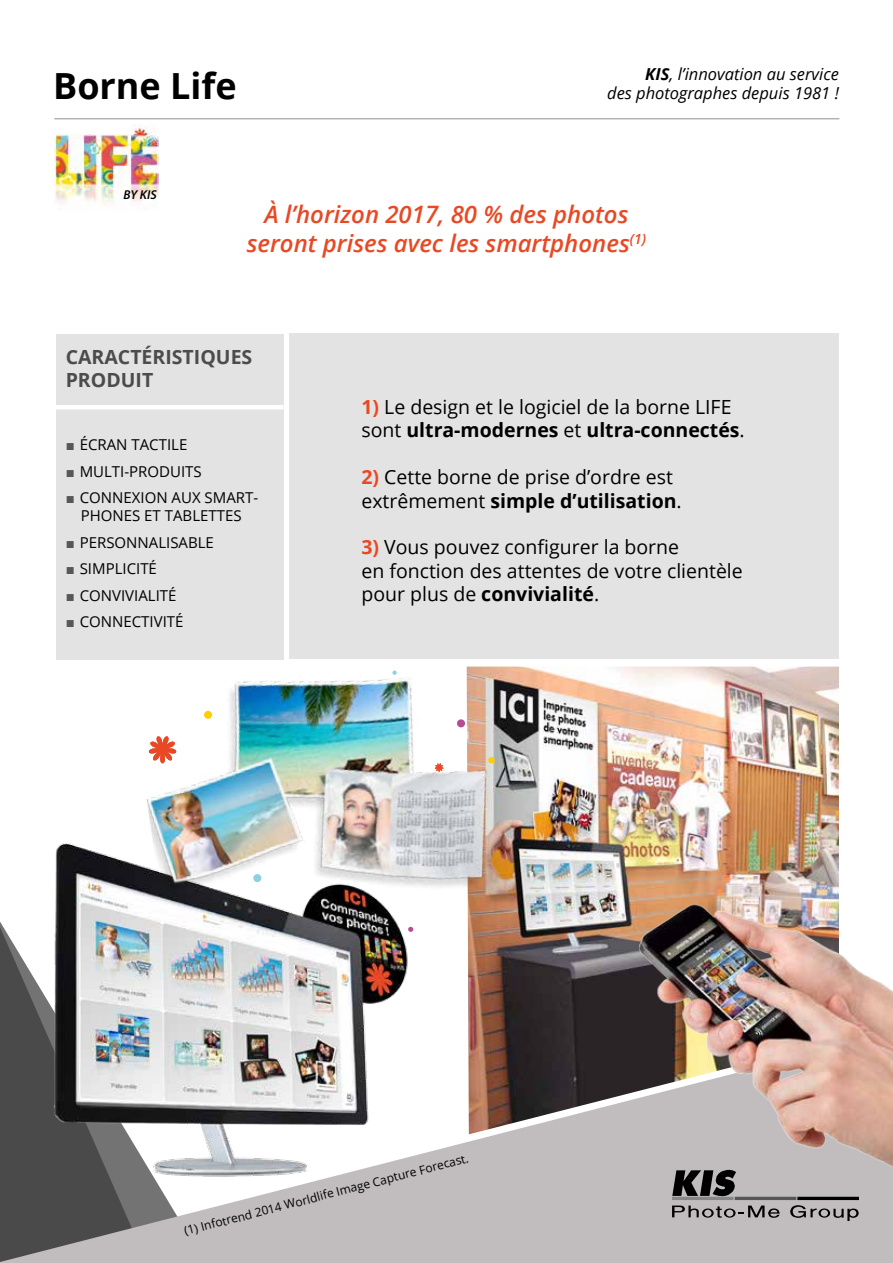
<style>
.page{position:relative;width:893px;height:1263px;background:#fff}
.page>*{position:absolute;margin:0;border:0;box-sizing:border-box;transform-origin:0 0}
.t1{font:700 36px "Open Sans";color:#000}
.t2{font:italic 600 24px/28.8px "Open Sans";color:#e84924;text-align:center}
.t3{font:19.5px/23.4px "Open Sans";color:#000}
.t4{font:700 19.5px/23.4px "Open Sans";color:#4d4c4c}
.t5{font:italic 16.5px/19.8px "Open Sans";color:#000;text-align:right}
.t6{font:15px/18px "Open Sans";color:#000;text-align:center}
.t7{font:italic 600 12.9px "Myriad Pro";color:#000}
.t8{font:12px "Open Sans";color:#000}
.s1{font-weight:700}
.s2{font-family:"Arial";font-weight:900;color:#575756}
.s3{font-weight:700;color:#e84924}
</style>
<div class="page">
<img style="left:468px;top:666px;width:371px;height:367px">
<div style="left:289px;top:334px;width:550px;height:325px;background:#e3e3e3"></div>
<svg style="left:0;top:927px;width:41px;height:106px;fill:#4a4a4a"></svg>
<svg style="left:0;top:1033px;width:893px;height:230px;fill:#c1bdbe"></svg>
<svg style="left:672px;top:1181px;width:65px;height:15px"></svg>
<hr style="left:672px;top:1197px;width:62px;height:3px;background:#878787">
<hr style="left:735px;top:1197px;width:61px;height:3px;background:#575756">
<hr style="left:797px;top:1197px;width:62px;height:3px;background:#000">
<svg style="left:672px;top:1205px;width:108px;height:13px"></svg>
<svg style="left:790px;top:1205px;width:69px;height:16px"></svg>
<div style="left:56px;top:334px;width:228px;height:325px;background:#e3e3e3"></div>
<hr style="left:54px;top:405px;width:230px;height:4px;background:#fff">
<img style="left:54px;top:125px;width:105px;height:79px">
<img style="left:597px;top:874px;width:296px;height:307px">
<hr style="left:54px;top:118px;width:785px;height:1px;background:#b3b2b2">
<img style="left:41px;top:843px;width:386px;height:346px">
<img style="left:128px;top:659px;width:388px;height:291px">
<svg style="left:144px;top:731px;width:37px;height:36px"></svg>
<svg style="left:433px;top:762px;width:12px;height:11px"></svg>
<div style="left:204px;top:711px;width:8px;height:8px;background:#ffce00;border-radius:50%"></div>
<div style="left:457px;top:719px;width:8px;height:8px;background:#b84b96;border-radius:50%"></div>
<svg style="left:392px;top:670px;width:5px;height:5px"></svg>
<div style="left:253px;top:874px;width:8px;height:8px;background:#8cd0e1;border-radius:50%"></div>
<svg style="left:408px;top:927px;width:5px;height:5px"></svg>
<div style="left:488px;top:757px;width:7px;height:6px;background:#ffce00;border-radius:50%"></div>
<h1 class="t1" style="left:53px;top:60px;width:185px">Borne Life</h1>
<p class="t5" style="left:607px;top:63px;width:233px"><span class="s1">KIS</span>, l’innovation au service<br>des photographes depuis 1981 !</p>
<p class="t7" style="left:123px;top:187px;width:35px">BY KIS</p>
<p class="t2" style="left:247px;top:200px;width:401px">À l’horizon 2017, 80 % des photos seront prises avec les smartphones<sup>(1)</sup></p>
<p class="t4" style="left:66px;top:345px;width:188px">CARACTÉRISTIQUES<br>PRODUIT</p>
<p class="t6" style="left:66px;top:435px;width:123px"><span class="s2">■</span> ÉCRAN TACTILE</p>
<p class="t6" style="left:66px;top:462px;width:138px"><span class="s2">■</span> MULTI-PRODUITS</p>
<p class="t6" style="left:66px;top:488px;width:194px"><span class="s2">■</span> CONNEXION AUX SMART-<br>PHONES ET TABLETTES</p>
<p class="t6" style="left:66px;top:533px;width:150px"><span class="s2">■</span> PERSONNALISABLE</p>
<p class="t6" style="left:66px;top:559px;width:93px"><span class="s2">■</span> SIMPLICITÉ</p>
<p class="t6" style="left:66px;top:586px;width:112px"><span class="s2">■</span> CONVIVIALITÉ</p>
<p class="t6" style="left:66px;top:612px;width:119px"><span class="s2">■</span> CONNECTIVITÉ</p>
<p class="t3" style="left:361px;top:395px;width:385px"><span class="s3">1)</span> Le design et le logiciel de la borne LIFE sont <span class="s1">ultra-modernes</span> et <span class="s1">ultra-connectés</span>.</p>
<p class="t3" style="left:361px;top:465px;width:322px"><span class="s3">2)</span> Cette borne de prise d’ordre est extrêmement <span class="s1">simple d’utilisation</span>.</p>
<p class="t3" style="left:361px;top:535px;width:383px"><span class="s3">3)</span> Vous pouvez configurer la borne<br>en fonction des attentes de votre clientèle pour plus de <span class="s1">convivialité</span>.</p>
<p class="t8" style="left:182px;top:1222px;width:295px;rotate:-14deg">(1) Infotrend 2014 Worldlife Image Capture Forecast.</p>
</div>
